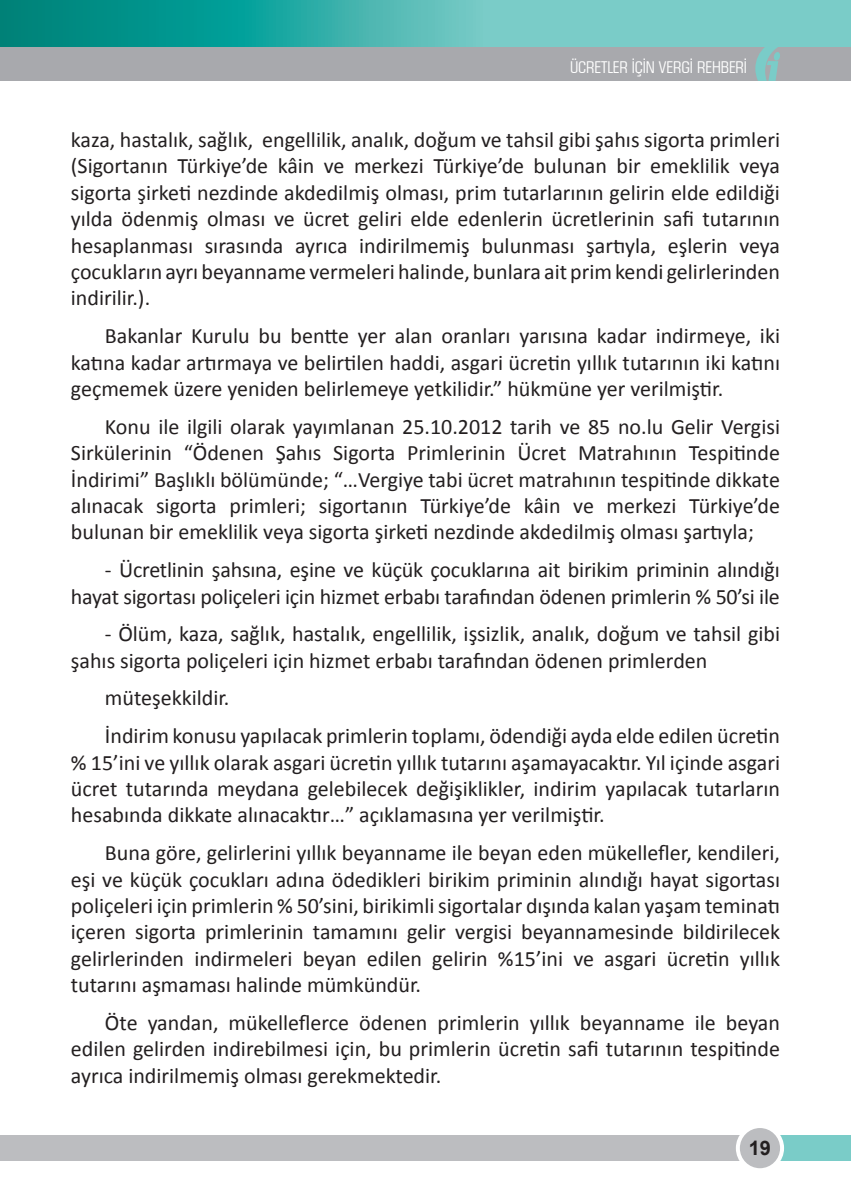
<style>
.page{position:relative;width:851px;height:1191px;background:#fff}
.page>*{position:absolute;margin:0;border:0;box-sizing:border-box;transform-origin:0 0}
.iç_metin{font:22px/26.4px "Calibri";color:#231f20;text-align:justify}
.t1{font:700 20px "Arial";color:#231f20}
.t2{font:condensed 16px "Square 721 BT";color:#fff}
</style>
<div class="page">
<div style="left:770px;top:1135px;width:80px;height:25px;background:#7accc8"></div>
<div style="left:0;top:1135px;width:743px;height:25px;background:#bcbdc0"></div>
<div style="left:737px;top:1126px;width:45px;height:44px;background:#bcbdc0;border-radius:50%"></div>
<div style="left:735px;top:1124px;width:49px;height:48px;border:4px solid #fff;border-radius:50%"></div>
<svg style="left:0;top:0;width:850px;height:47px"></svg>
<div style="left:0;top:47px;width:850px;height:34px;background:#a8a9ad"></div>
<svg style="left:755px;top:47px;width:25px;height:34px"></svg>
<p class="t2" style="left:570px;top:57px;width:178px">ÜCRETLER İÇİN VERGİ REHBERİ</p>
<p class="iç_metin" style="left:71px;top:126px;width:710px">kaza, hastalık, sağlık, engellilik, analık, doğum ve tahsil gibi şahıs sigorta primleri (Sigortanın Türkiye’de kâin ve merkezi Türkiye’de bulunan bir emeklilik veya sigorta şirketi nezdinde akdedilmiş olması, prim tutarlarının gelirin elde edildiği yılda ödenmiş olması ve ücret geliri elde edenlerin ücretlerinin safi tutarının hesaplanması sırasında ayrıca indirilmemiş bulunması şartıyla, eşlerin veya çocukların ayrı beyanname vermeleri halinde, bunlara ait prim kendi gelirlerinden indirilir.).</p>
<p class="iç_metin" style="left:71px;top:323px;width:710px;text-indent:34px">Bakanlar Kurulu bu bentte yer alan oranları yarısına kadar indirmeye, iki katına kadar artırmaya ve belirtilen haddi, asgari ücretin yıllık tutarının iki katını geçmemek üzere yeniden belirlemeye yetkilidir.” hükmüne yer verilmiştir.</p>
<p class="iç_metin" style="left:71px;top:413px;width:710px;text-indent:34px">Konu ile ilgili olarak yayımlanan 25.10.2012 tarih ve 85 no.lu Gelir Vergisi Sirkülerinin “Ödenen Şahıs Sigorta Primlerinin Ücret Matrahının Tespitinde İndirimi” Başlıklı bölümünde; “…Vergiye tabi ücret matrahının tespitinde dikkate alınacak sigorta primleri; sigortanın Türkiye’de kâin ve merkezi Türkiye’de bulunan bir emeklilik veya sigorta şirketi nezdinde akdedilmiş olması şartıyla;</p>
<p class="iç_metin" style="left:71px;top:556px;width:710px;text-align:right">- Ücretlinin şahsına, eşine ve küçük çocuklarına ait birikim priminin alındığı hayat sigortası poliçeleri için hizmet erbabı tarafından ödenen primlerin % 50’si ile</p>
<p class="iç_metin" style="left:71px;top:621px;width:710px;text-indent:34px">- Ölüm, kaza, sağlık, hastalık, engellilik, işsizlik, analık, doğum ve tahsil gibi şahıs sigorta poliçeleri için hizmet erbabı tarafından ödenen primlerden</p>
<p class="iç_metin" style="left:105px;top:685px;width:126px">müteşekkildir.</p>
<p class="iç_metin" style="left:71px;top:722px;width:710px;text-indent:34px">İndirim konusu yapılacak primlerin toplamı, ödendiği ayda elde edilen ücretin % 15’ini ve yıllık olarak asgari ücretin yıllık tutarını aşamayacaktır. Yıl içinde asgari ücret tutarında meydana gelebilecek değişiklikler, indirim yapılacak tutarların hesabında dikkate alınacaktır…” açıklamasına yer verilmiştir.</p>
<p class="iç_metin" style="left:71px;top:839px;width:710px;text-indent:34px">Buna göre, gelirlerini yıllık beyanname ile beyan eden mükellefler, kendileri, eşi ve küçük çocukları adına ödedikleri birikim priminin alındığı hayat sigortası poliçeleri için primlerin % 50’sini, birikimli sigortalar dışında kalan yaşam teminatı içeren sigorta primlerinin tamamını gelir vergisi beyannamesinde bildirilecek gelirlerinden indirmeleri beyan edilen gelirin %15’ini ve asgari ücretin yıllık tutarını aşmaması halinde mümkündür.</p>
<p class="iç_metin" style="left:71px;top:1009px;width:710px;text-indent:34px">Öte yandan, mükelleflerce ödenen primlerin yıllık beyanname ile beyan edilen gelirden indirebilmesi için, bu primlerin ücretin safi tutarının tespitinde ayrıca indirilmemiş olması gerekmektedir.</p>
<p class="t1" style="left:748px;top:1135px;width:24px">19</p>
</div>
